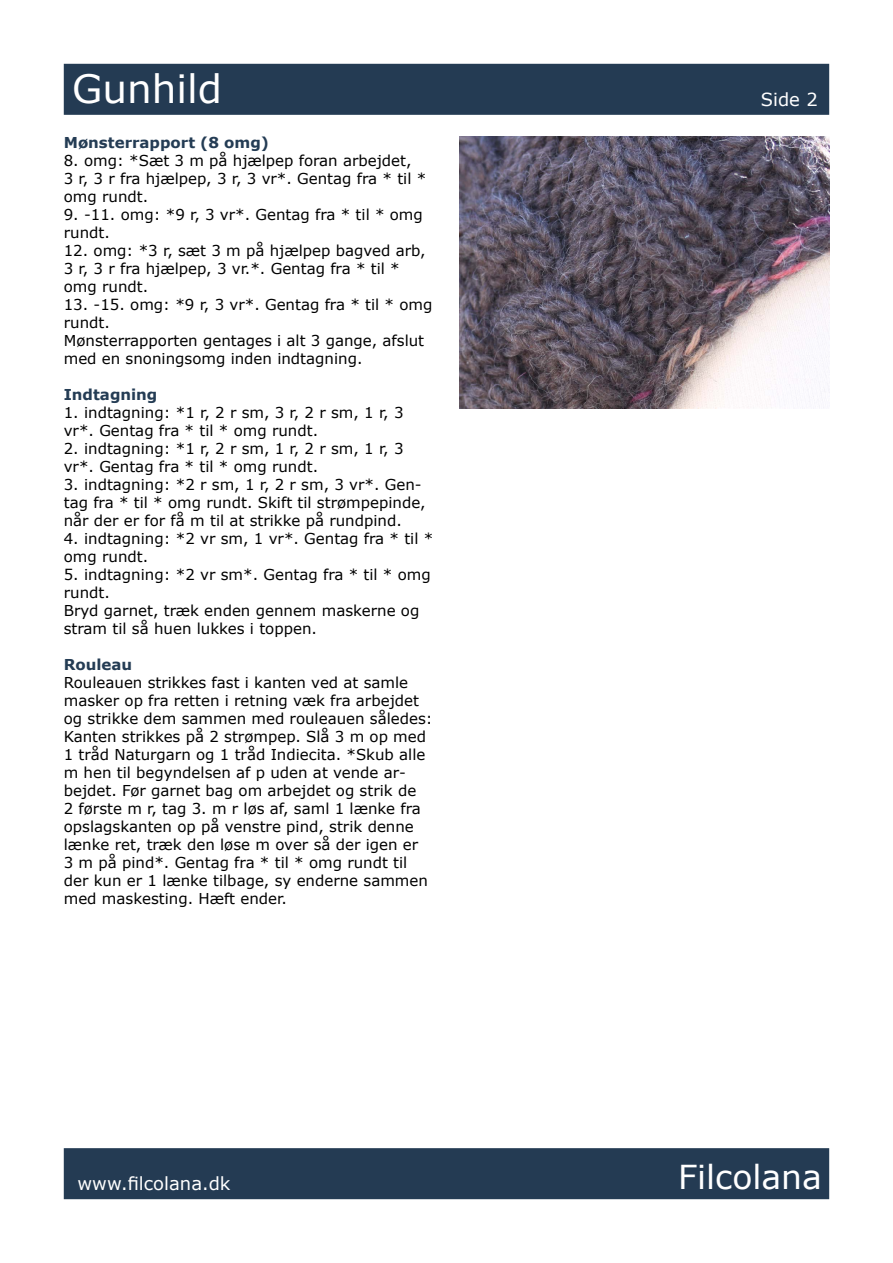
<style>
.page{position:relative;width:893px;height:1263px;background:#fff}
.page>*{position:absolute;margin:0;border:0;box-sizing:border-box;transform-origin:0 0}
.t1{font:39px "Verdana";color:#fff}
.t2{font:33px "Verdana";color:#fff}
.t3{font:18px "Verdana";color:#fff}
.t4{font:15px/18px "Verdana";color:#000}
.t5{font:700 15px "Verdana";color:#243c54}
</style>
<div class="page">
<div style="left:64px;top:64px;width:765px;height:51px;background:#243b53;border:2px solid #243c54"></div>
<div style="left:64px;top:1148px;width:765px;height:51px;background:#243b53;border:2px solid #243c54"></div>
<img style="left:459px;top:136px;width:370px;height:272px">
<h1 class="t1" style="left:72px;top:64px;width:151px">Gunhild</h1>
<p class="t5" style="left:64px;top:132px;width:207px">Mønsterrapport (8 omg)</p>
<p class="t4" style="left:64px;top:151px;width:364px">8. omg: *Sæt 3 m på hjælpep foran arbejdet,<br>3 r, 3 r fra hjælpep, 3 r, 3 vr*. Gentag fra * til * omg rundt.</p>
<p class="t4" style="left:64px;top:205px;width:361px">9. -11. omg: *9 r, 3 vr*. Gentag fra * til * omg rundt.</p>
<p class="t4" style="left:64px;top:241px;width:363px">12. omg: *3 r, sæt 3 m på hjælpep bagved arb,<br>3 r, 3 r fra hjælpep, 3 vr.*. Gentag fra * til * omg rundt.</p>
<p class="t4" style="left:64px;top:295px;width:370px">13. -15. omg: *9 r, 3 vr*. Gentag fra * til * omg rundt.<br>Mønsterrapporten gentages i alt 3 gange, afslut med en snoningsomg inden indtagning.</p>
<p class="t5" style="left:64px;top:384px;width:95px">Indtagning</p>
<p class="t4" style="left:64px;top:403px;width:341px">1. indtagning: *1 r, 2 r sm, 3 r, 2 r sm, 1 r, 3 vr*. Gentag fra * til * omg rundt.</p>
<p class="t4" style="left:64px;top:439px;width:341px">2. indtagning: *1 r, 2 r sm, 1 r, 2 r sm, 1 r, 3 vr*. Gentag fra * til * omg rundt.</p>
<p class="t4" style="left:64px;top:475px;width:363px">3. indtagning: *2 r sm, 1 r, 2 r sm, 3 vr*. Gen&shy;tag fra * til * omg rundt. Skift til strømpepinde, når der er for få m til at strikke på rundpind.</p>
<p class="t4" style="left:64px;top:529px;width:371px">4. indtagning: *2 vr sm, 1 vr*. Gentag fra * til * omg rundt.</p>
<p class="t4" style="left:64px;top:565px;width:368px">5. indtagning: *2 vr sm*. Gentag fra * til * omg rundt.<br>Bryd garnet, træk enden gennem maskerne og stram til så huen lukkes i toppen.</p>
<p class="t5" style="left:64px;top:654px;width:70px">Rouleau</p>
<p class="t4" style="left:64px;top:673px;width:370px">Rouleauen strikkes fast i kanten ved at samle masker op fra retten i retning væk fra arbejdet og strikke dem sammen med rouleauen således:<br>Kanten strikkes på 2 strømpep. Slå 3 m op med 1 tråd Naturgarn og 1 tråd Indiecita. *Skub alle m hen til begyndelsen af p uden at vende ar&shy;bejdet. Før garnet bag om arbejdet og strik de<br>2 første m r, tag 3. m r løs af, saml 1 lænke fra opslagskanten op på venstre pind, strik denne lænke ret, træk den løse m over så der igen er<br>3 m på pind*. Gentag fra * til * omg rundt til der kun er 1 lænke tilbage, sy enderne sammen med maskesting. Hæft ender.</p>
<p class="t3" style="left:761px;top:88px;width:58px">Side 2</p>
<p class="t3" style="left:78px;top:1172px;width:154px">www.filcolana.dk</p>
<h2 class="t2" style="left:678px;top:1156px;width:145px">Filcolana</h2>
</div>
